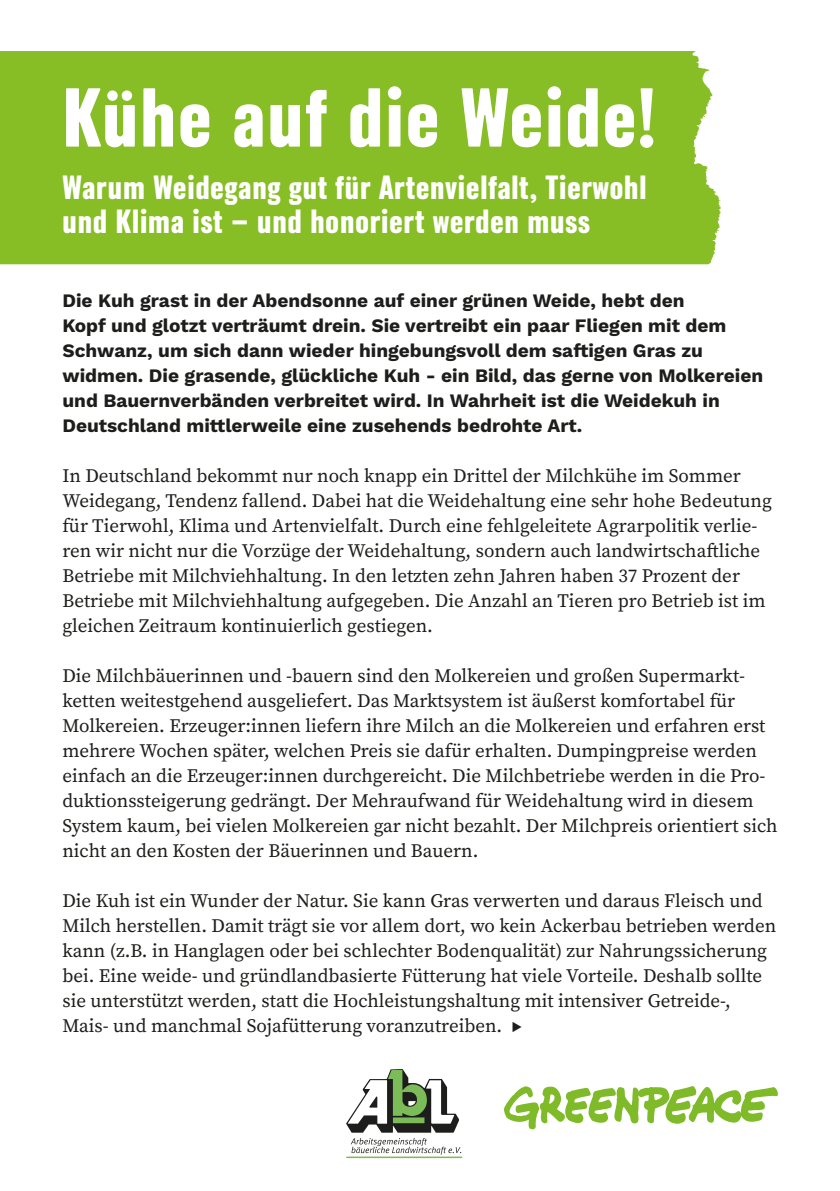
<style>
.page{position:relative;width:840px;height:1191px;background:#fff}
.page>*{position:absolute;margin:0;border:0;box-sizing:border-box;transform-origin:0 0}
.t1{font:72px "Zodiac Sans";letter-spacing:.01em;color:#fff}
.t2{font:29px "Zodiac Sans";letter-spacing:.01em;color:#fff}
.t3{font:19px/25px "Source Serif Pro";color:#1d1d1b}
.t4{font:700 19px/25px "Work Sans";color:#1d1d1b}
</style>
<div class="page">
<div style="left:0;top:51px;width:720px;height:213px;background:#87bd25"></div>
<svg style="left:504px;top:1086px;width:273px;height:43px"></svg>
<svg style="left:346px;top:1138px;width:116px;height:20px"></svg>
<svg style="left:346px;top:1069px;width:113px;height:63px"></svg>
<p class="t1" style="left:62px;top:80px;width:595px">Kühe auf die Weide!</p>
<p class="t2" style="left:62px;top:172px;width:586px">Warum Weidegang gut für Artenvielfalt, Tierwohl</p>
<p class="t2" style="left:62px;top:206px;width:529px">und Klima ist – und honoriert werden muss</p>
<p class="t4" style="left:62px;top:289px;width:701px">Die Kuh grast in der Abendsonne auf einer grünen Weide, hebt den<br>Kopf und glotzt verträumt drein. Sie vertreibt ein paar Fliegen mit dem Schwanz, um sich dann wieder hingebungsvoll dem saftigen Gras zu widmen. Die grasende, glückliche Kuh - ein Bild, das gerne von Molkereien und Bauernverbänden verbreitet wird. In Wahrheit ist die Weidekuh in Deutschland mittlerweile eine zusehends bedrohte Art.</p>
<p class="t3" style="left:62px;top:463px;width:710px">In Deutschland bekommt nur noch knapp ein Drittel der Milchkühe im Sommer Weidegang, Tendenz fallend. Dabei hat die Weidehaltung eine sehr hohe Bedeutung für Tierwohl, Klima und Artenvielfalt. Durch eine fehlgeleitete Agrarpolitik verlie&shy;ren wir nicht nur die Vorzüge der Weidehaltung, sondern auch landwirtschaftliche Betriebe mit Milchviehhaltung. In den letzten zehn Jahren haben 37 Prozent der Betriebe mit Milchviehhaltung aufgegeben. Die Anzahl an Tieren pro Betrieb ist im gleichen Zeitraum kontinuierlich gestiegen.</p>
<p class="t3" style="left:62px;top:663px;width:716px">Die Milchbäuerinnen und -bauern sind den Molkereien und großen Supermarkt&shy;ketten weitestgehend ausgeliefert. Das Marktsystem ist äußerst komfortabel für Molkereien. Erzeuger:innen liefern ihre Milch an die Molkereien und erfahren erst mehrere Wochen später, welchen Preis sie dafür erhalten. Dumpingpreise werden einfach an die Erzeuger:innen durchgereicht. Die Milchbetriebe werden in die Pro&shy;duktionssteigerung gedrängt. Der Mehraufwand für Weidehaltung wird in diesem System kaum, bei vielen Molkereien gar nicht bezahlt. Der Milchpreis orientiert sich nicht an den Kosten der Bäuerinnen und Bauern.</p>
<p class="t3" style="left:62px;top:888px;width:715px">Die Kuh ist ein Wunder der Natur. Sie kann Gras verwerten und daraus Fleisch und Milch herstellen. Damit trägt sie vor allem dort, wo kein Ackerbau betrieben werden kann (z.B. in Hanglagen oder bei schlechter Bodenqualität) zur Nahrungssicherung bei. Eine weide- und gründlandbasierte Fütterung hat viele Vorteile. Deshalb sollte sie unterstützt werden, statt die Hochleistungshaltung mit intensiver Getreide-, Mais- und manchmal Sojafütterung voranzutreiben. ▶</p>
</div>
